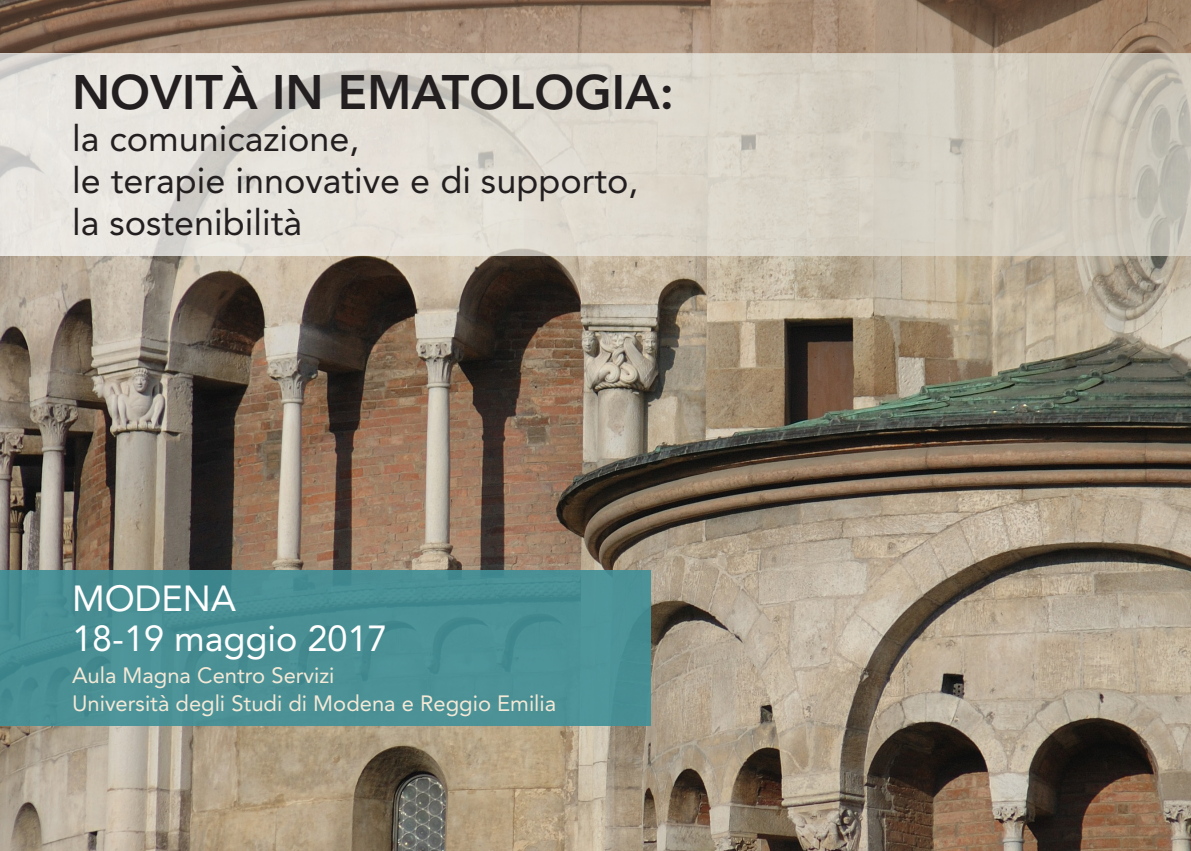
<style>
.page{position:relative;width:1191px;height:851px;background:#fff}
.page>*{position:absolute;margin:0;border:0;box-sizing:border-box;transform-origin:0 0}
.t1{font:800 48px "Avenir";color:#231f20}
.t2{font:36px "Avenir";color:#231f20}
.t3{font:36px "Avenir";color:#fff}
.t4{font:22px "Avenir";color:#f4e9d7}
</style>
<div class="page">
<img style="left:0;top:255px;width:1191px;height:595px">
<svg style="left:0;top:0;width:1191px;height:54px;background:#977e69"></svg>
<div style="left:0;top:570px;width:650px;height:156px;background:#4a9095"></div>
<svg style="left:0;top:54px;width:1191px;height:201px;background:#dbd6cc"></svg>
<p class="t1" style="left:72px;top:64px;width:603px">NOVITÀ IN EMATOLOGIA:</p>
<p class="t2" style="left:72px;top:117px;width:289px">la comunicazione,</p>
<p class="t2" style="left:72px;top:159px;width:568px">le terapie innovative e di supporto,</p>
<p class="t2" style="left:72px;top:201px;width:232px">la sostenibilità</p>
<p class="t3" style="left:72px;top:577px;width:166px">MODENA</p>
<p class="t3" style="left:72px;top:617px;width:317px">18-19 maggio 2017</p>
<p class="t4" style="left:72px;top:662px;width:264px">Aula Magna Centro Servizi</p>
<p class="t4" style="left:72px;top:690px;width:486px">Università degli Studi di Modena e Reggio Emilia</p>
</div>
